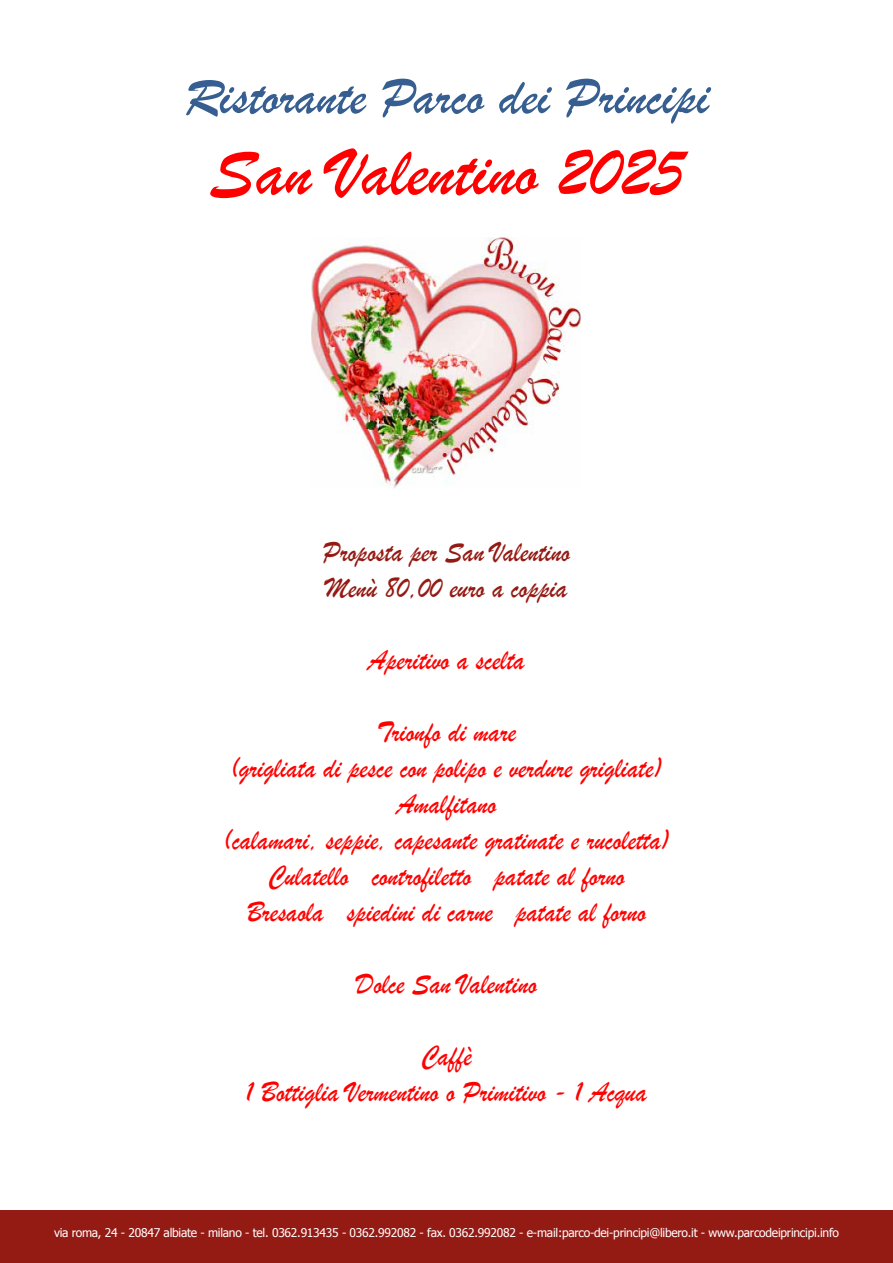
<style>
.page{position:relative;width:893px;height:1263px;background:#fff}
.page>*{position:absolute;margin:0;border:0;box-sizing:border-box;transform-origin:0 0}
.t1{font:72px "Brush Script";color:#f00}
.t2{font:54px "Brush Script";color:#365e91}
.t3{font:30px/36px "Brush Script";color:#f00;text-align:center;scale:.91 1}
.t4{font:30px/36px "Brush Script";color:#941a14;scale:.91 1}
.t5{font:12px "Tahoma";letter-spacing:-.02em;color:#fff}
</style>
<div class="page">
<img style="left:312px;top:237px;width:268px;height:251px">
<div style="left:0;top:1211px;width:893px;height:52px;background:#941a14"></div>
<h2 class="t2" style="left:184px;top:61px;width:526px">Ristorante Parco dei Principi</h2>
<h1 class="t1" style="left:210px;top:124px;width:475px">San Valentino 2025</h1>
<p class="t4" style="left:323px;top:534px;width:273px">Proposta per San Valentino<br>Menù 80,00 euro a coppia</p>
<p class="t3" style="left:368px;top:642px;width:173px">Aperitivo a scelta</p>
<p class="t3" style="left:223px;top:714px;width:493px">Trionfo di mare<br>(grigliata di pesce con polipo e verdure grigliate)<br>Amalfitano<br>(calamari, seppie, capesante gratinate e rucoletta)<br>Culatello controfiletto patate al forno<br>Bresaola spiedini di carne patate al forno</p>
<p class="t3" style="left:356px;top:966px;width:200px">Dolce San Valentino</p>
<p class="t3" style="left:246px;top:1038px;width:442px">Caffè<br>1 Bottiglia Vermentino o Primitivo - 1 Acqua</p>
<p class="t5" style="left:54px;top:1224px;width:786px">via roma, 24 - 20847 albiate - milano - tel. 0362.913435 - 0362.992082 - fax. 0362.992082 - e-mail:parco-dei-principi@libero.it - www.parcodeiprincipi.info</p>
</div>
